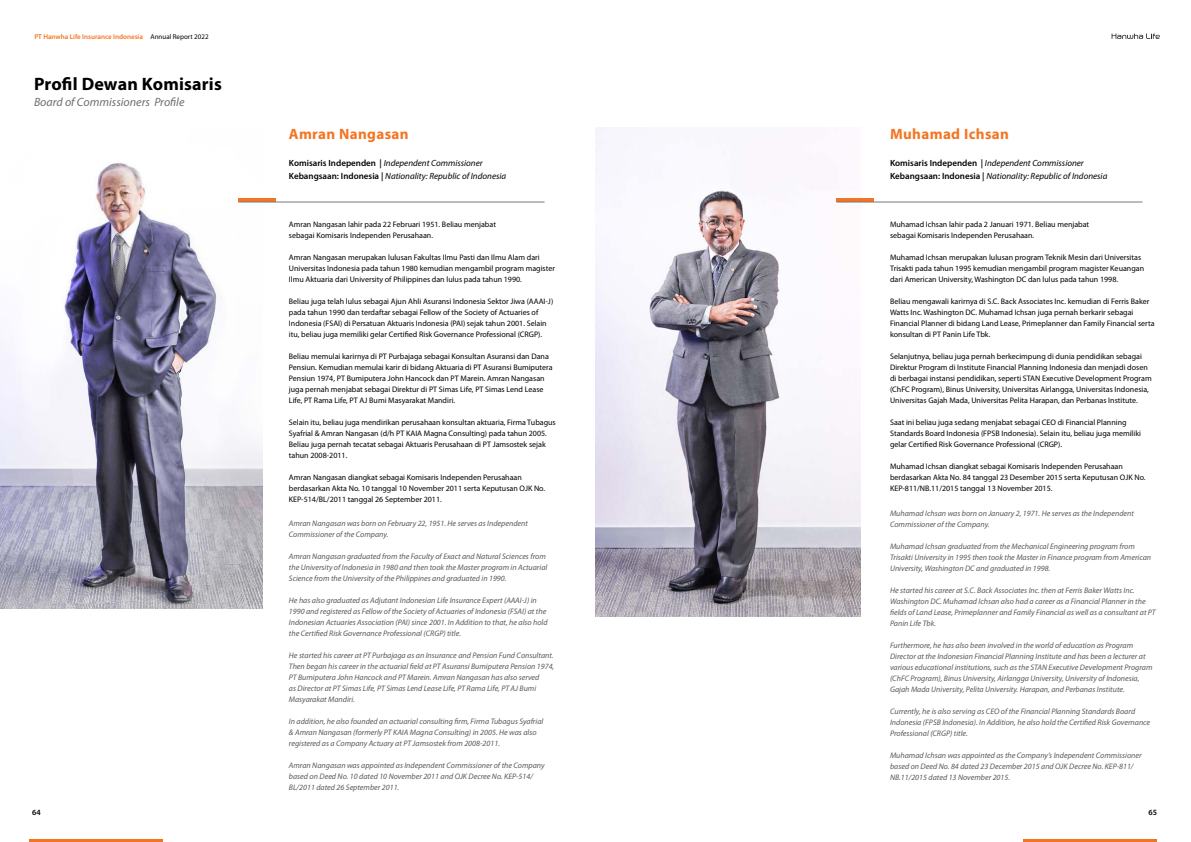
<style>
.page{position:relative;width:1191px;height:842px;background:#fff}
.page>*{position:absolute;margin:0;border:0;box-sizing:border-box;transform-origin:0 0}
.t1{font:700 18px "Myriad Pro";letter-spacing:.01em;color:#000}
.t2{font:700 15px "Myriad Pro";letter-spacing:.025em;color:#f47421}
.t3{font:italic 12px "Myriad Pro";color:#6d6e71}
.t4{font:italic 9px/13px "Myriad Pro";color:#000}
.t5{font:8px/11px "Myriad Pro";color:#000}
.t6{font:italic 8px/11px "Myriad Pro";color:#58595b}
.t7{font:600 8px "Myriad Pro";color:#000}
.t8{font:600 7px "Myriad Pro";color:#f47421}
.s1{font-weight:400;color:#000}
.s2{font-weight:600;font-style:normal}
</style>
<div class="page">
<hr style="left:30px;top:839px;width:133px;height:3px;background:#f47421">
<hr style="left:1024px;top:839px;width:133px;height:3px;background:#f47421">
<svg style="left:1111px;top:33px;width:48px;height:6px"></svg>
<img style="left:595px;top:128px;width:265px;height:488px">
<img style="left:0;top:163px;width:263px;height:445px">
<svg style="left:238px;top:198px;width:38px;height:4px"></svg>
<hr style="left:238px;top:202px;width:306px;height:1px;background:#797a7d">
<svg style="left:836px;top:198px;width:38px;height:4px"></svg>
<hr style="left:836px;top:202px;width:306px;height:1px;background:#797a7d">
<p class="t8" style="left:34px;top:33px;width:176px">PT Hanwha Life Insurance Indonesia <span class="s1">Annual Report 2022</span></p>
<h1 class="t1" style="left:34px;top:73px;width:189px">Profil Dewan Komisaris</h1>
<h3 class="t3" style="left:34px;top:96px;width:152px">Board of Commissioners Profile</h3>
<h2 class="t2" style="left:289px;top:126px;width:121px">Amran Nangasan</h2>
<p class="t4" style="left:289px;top:156px;width:219px"><span class="s2">Komisaris Independen |</span> Independent Commissioner<br><span class="s2">Kebangsaan: Indonesia |</span> Nationality: Republic of Indonesia</p>
<p class="t5" style="left:289px;top:219px;width:209px">Amran Nangasan lahir pada 22 Februari 1951. Beliau menjabat sebagai Komisaris Independen Perusahaan.</p>
<p class="t5" style="left:289px;top:252px;width:267px">Amran Nangasan merupakan lulusan Fakultas Ilmu Pasti dan Ilmu Alam dari<br>Universitas Indonesia pada tahun 1980 kemudian mengambil program magister<br>Ilmu Aktuaria dari University of Philippines dan lulus pada tahun 1990.</p>
<p class="t5" style="left:289px;top:296px;width:266px">Beliau juga telah lulus sebagai Ajun Ahli Asuransi Indonesia Sektor Jiwa (AAAI-J) pada tahun 1990 dan terdaftar sebagai Fellow of the Society of Actuaries of Indonesia (FSAI) di Persatuan Aktuaris Indonesia (PAI) sejak tahun 2001. Selain itu, beliau juga memiliki gelar Certified Risk Governance Professional (CRGP).</p>
<p class="t5" style="left:289px;top:351px;width:265px">Beliau memulai karirnya di PT Purbajaga sebagai Konsultan Asuransi dan Dana Pensiun. Kemudian memulai karir di bidang Aktuaria di PT Asuransi Bumiputera Pensiun 1974, PT Bumiputera John Hancock dan PT Marein. Amran Nangasan juga pernah menjabat sebagai Direktur di PT Simas Life, PT Simas Lend Lease Life, PT Rama Life, PT AJ Bumi Masyarakat Mandiri.</p>
<p class="t5" style="left:289px;top:417px;width:268px">Selain itu, beliau juga mendirikan perusahaan konsultan aktuaria, Firma Tubagus Syafrial &amp; Amran Nangasan (d/h PT KAIA Magna Consulting) pada tahun 2005.<br>Beliau juga pernah tecatat sebagai Aktuaris Perusahaan di PT Jamsostek sejak tahun 2008-2011.</p>
<p class="t5" style="left:289px;top:472px;width:258px">Amran Nangasan diangkat sebagai Komisaris Independen Perusahaan berdasarkan Akta No. 10 tanggal 10 November 2011 serta Keputusan OJK No.<br>KEP-514/BL/2011 tanggal 26 September 2011.</p>
<p class="t6" style="left:289px;top:518px;width:240px">Amran Nangasan was born on February 22, 1951. He serves as Independent<br>Commissioner of the Company.</p>
<p class="t6" style="left:289px;top:551px;width:260px">Amran Nangasan graduated from the Faculty of Exact and Natural Sciences from the University of Indonesia in 1980 and then took the Master program in Actuarial<br>Science from the University of the Philippines and graduated in 1990.</p>
<p class="t6" style="left:289px;top:595px;width:260px">He has also graduated as Adjutant Indonesian Life Insurance Expert (AAAI-J) in 1990 and registered as Fellow of the Society of Actuaries of Indonesia (FSAI) at the Indonesian Actuaries Association (PAI) since 2001. In Addition to that, he also hold the Certified Risk Governance Professional (CRGP) title.</p>
<p class="t6" style="left:289px;top:650px;width:267px">He started his career at PT Purbajaga as an Insurance and Pension Fund Consultant.<br>Then began his career in the actuarial field at PT Asuransi Bumiputera Pension 1974, PT Bumiputera John Hancock and PT Marein. Amran Nangasan has also served<br>as Director at PT Simas Life, PT Simas Lend Lease Life, PT Rama Life, PT AJ Bumi Masyarakat Mandiri.</p>
<p class="t6" style="left:289px;top:716px;width:256px">In addition, he also founded an actuarial consulting firm, Firma Tubagus Syafrial &amp; Amran Nangasan (formerly PT KAIA Magna Consulting) in 2005. He was also registered as a Company Actuary at PT Jamsostek from 2008-2011.</p>
<p class="t6" style="left:289px;top:760px;width:257px">Amran Nangasan was appointed as Independent Commissioner of the Company based on Deed No. 10 dated 10 November 2011 and OJK Decree No. KEP-514/<br>BL/2011 dated 26 September 2011.</p>
<h2 class="t2" style="left:890px;top:125px;width:120px">Muhamad Ichsan</h2>
<p class="t4" style="left:890px;top:156px;width:219px"><span class="s2">Komisaris Independen |</span> Independent Commissioner<br><span class="s2">Kebangsaan: Indonesia |</span> Nationality: Republic of Indonesia</p>
<p class="t5" style="left:890px;top:219px;width:201px">Muhamad Ichsan lahir pada 2 Januari 1971. Beliau menjabat sebagai Komisaris Independen Perusahaan.</p>
<p class="t5" style="left:890px;top:252px;width:255px">Muhamad Ichsan merupakan lulusan program Teknik Mesin dari Universitas<br>Trisakti pada tahun 1995 kemudian mengambil program magister Keuangan dari American University, Washington DC dan lulus pada tahun 1998.</p>
<p class="t5" style="left:890px;top:296px;width:266px">Beliau mengawali karirnya di S.C. Back Associates Inc. kemudian di Ferris Baker Watts Inc. Washington DC. Muhamad Ichsan juga pernah berkarir sebagai Financial Planner di bidang Land Lease, Primeplanner dan Family Financial serta konsultan di PT Panin Life Tbk.</p>
<p class="t5" style="left:890px;top:351px;width:263px">Selanjutnya, beliau juga pernah berkecimpung di dunia pendidikan sebagai Direktur Program di Institute Financial Planning Indonesia dan menjadi dosen di berbagai instansi pendidikan, seperti STAN Executive Development Program (ChFC Program), Binus University, Universitas Airlangga, Universitas Indonesia, Universitas Gajah Mada, Universitas Pelita Harapan, dan Perbanas Institute.</p>
<p class="t5" style="left:890px;top:417px;width:252px">Saat ini beliau juga sedang menjabat sebagai CEO di Financial Planning<br>Standards Board Indonesia (FPSB Indonesia). Selain itu, beliau juga memiliki gelar Certified Risk Governance Professional (CRGP).</p>
<p class="t5" style="left:890px;top:461px;width:257px">Muhamad Ichsan diangkat sebagai Komisaris Independen Perusahaan berdasarkan Akta No. 84 tanggal 23 Desember 2015 serta Keputusan OJK No.<br>KEP-811/NB.11/2015 tanggal 13 November 2015.</p>
<p class="t6" style="left:890px;top:508px;width:245px">Muhamad Ichsan was born on January 2, 1971. He serves as the Independent<br>Commissioner of the Company.</p>
<p class="t6" style="left:890px;top:541px;width:263px">Muhamad Ichsan graduated from the Mechanical Engineering program from<br>Trisakti University in 1995 then took the Master in Finance program from American<br>University, Washington DC and graduated in 1998.</p>
<p class="t6" style="left:890px;top:585px;width:267px">He started his career at S.C. Back Associates Inc. then at Ferris Baker Watts Inc.<br>Washington DC. Muhamad Ichsan also had a career as a Financial Planner in the fields of Land Lease, Primeplanner and Family Financial as well as a consultant at PT Panin Life Tbk.</p>
<p class="t6" style="left:890px;top:640px;width:264px">Furthermore, he has also been involved in the world of education as Program Director at the Indonesian Financial Planning Institute and has been a lecturer at various educational institutions, such as the STAN Executive Development Program (ChFC Program), Binus University, Airlangga University, University of Indonesia, Gajah Mada University, Pelita University. Harapan, and Perbanas Institute.</p>
<p class="t6" style="left:890px;top:706px;width:262px">Currently, he is also serving as CEO of the Financial Planning Standards Board<br>Indonesia (FPSB Indonesia). In Addition, he also hold the Certified Risk Governance<br>Professional (CRGP) title.</p>
<p class="t6" style="left:890px;top:750px;width:253px">Muhamad Ichsan was appointed as the Company’s Independent Commissioner based on Deed No. 84 dated 23 December 2015 and OJK Decree No. KEP-811/<br>NB.11/2015 dated 13 November 2015.</p>
<p class="t7" style="left:32px;top:808px;width:10px">64</p>
<p class="t7" style="left:1148px;top:808px;width:10px">65</p>
</div>
